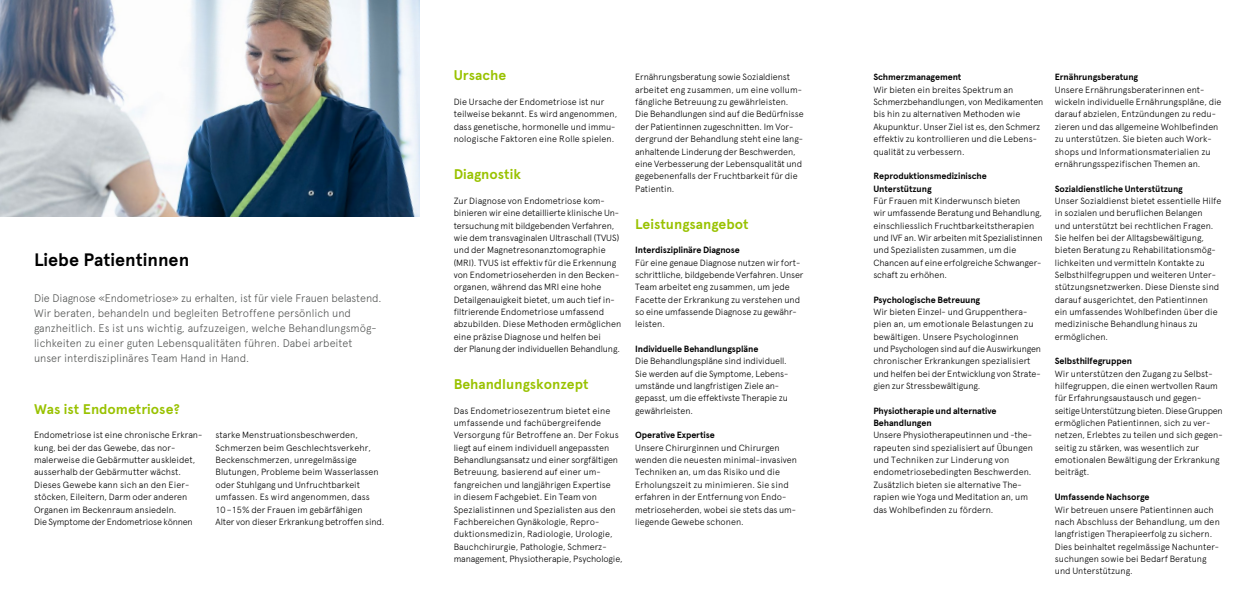
<style>
.page{position:relative;width:1259px;height:596px;background:#fff}
.page>*{position:absolute;margin:0;border:0;box-sizing:border-box;transform-origin:0 0}
.t1{font:700 18px "Apercu";color:#000}
.t2{font:700 14px "Apercu";color:#99c200}
.t3{font:300 11px/15px "Apercu";color:#555756}
.t4{font:300 9px/12.3px "Apercu";color:#000}
.t5{font:700 9px/12.3px "Apercu";letter-spacing:-.01em;color:#000}
</style>
<div class="page">
<img style="left:0;top:0;width:420px;height:216px">
<h1 class="t1" style="left:34px;top:249px;width:157px">Liebe Patientinnen</h1>
<p class="t3" style="left:34px;top:290px;width:349px">Die Diagnose «Endometriose» zu erhalten, ist für viele Frauen belastend.<br>Wir beraten, behandeln und begleiten Betroffene persönlich und ganzheitlich. Es ist uns wichtig, aufzuzeigen, welche Behandlungsmög&shy;lichkeiten zu einer guten Lebensqualitäten führen. Dabei arbeitet unser interdisziplinäres Team Hand in Hand.</p>
<h2 class="t2" style="left:34px;top:400px;width:147px">Was ist Endometriose?</h2>
<p class="t4" style="left:34px;top:429px;width:169px">Endometriose ist eine chronische Erkran&shy;kung, bei der das Gewebe, das nor&shy;malerweise die Gebärmutter auskleidet, ausserhalb der Gebärmutter wächst.<br>Dieses Gewebe kann sich an den Eier&shy;stöcken, Eileitern, Darm oder anderen Organen im Beckenraum ansiedeln.<br>Die Symptome der Endometriose können</p>
<p class="t4" style="left:215px;top:429px;width:170px">starke Menstruationsbeschwerden, Schmerzen beim Geschlechtsverkehr, Beckenschmerzen, unregelmässige Blutungen, Probleme beim Wasserlassen oder Stuhlgang und Unfruchtbarkeit umfassen. Es wird angenommen, dass 10–15% der Frauen im gebärfähigen<br>Alter von dieser Erkrankung betroffen sind.</p>
<h2 class="t2" style="left:454px;top:67px;width:54px">Ursache</h2>
<p class="t4" style="left:454px;top:96px;width:165px">Die Ursache der Endometriose ist nur teilweise bekannt. Es wird angenommen, dass genetische, hormonelle und immu&shy;nologische Faktoren eine Rolle spielen.</p>
<h2 class="t2" style="left:454px;top:166px;width:69px">Diagnostik</h2>
<p class="t4" style="left:454px;top:194px;width:169px">Zur Diagnose von Endometriose kom&shy;binieren wir eine detaillierte klinische Un&shy;tersuchung mit bildgebenden Verfahren, wie dem transvaginalen Ultraschall (TVUS) und der Magnetresonanztomographie (MRI). TVUS ist effektiv für die Erkennung von Endometrioseherden in den Becken&shy;organen, während das MRI eine hohe Detailgenauigkeit bietet, um auch tief in&shy;filtrierende Endometriose umfassend abzubilden. Diese Methoden ermöglichen eine präzise Diagnose und helfen bei<br>der Planung der individuellen Behandlung.</p>
<h2 class="t2" style="left:454px;top:375px;width:136px">Behandlungskonzept</h2>
<p class="t4" style="left:454px;top:404px;width:171px">Das Endometriosezentrum bietet eine umfassende und fachübergreifende Versorgung für Betroffene an. Der Fokus liegt auf einem individuell angepassten Behandlungsansatz und einer sorgfältigen Betreuung, basierend auf einer um&shy;fangreichen und langjährigen Expertise<br>in diesem Fachgebiet. Ein Team von Spezialistinnen und Spezialisten aus den Fachbereichen Gynäkologie, Repro&shy;duktionsmedizin, Radiologie, Urologie, Bauchchirurgie, Pathologie, Schmerz&shy;management, Physiotherapie, Psychologie,</p>
<p class="t4" style="left:635px;top:71px;width:170px">Ernährungsberatung sowie Sozialdienst arbeitet eng zusammen, um eine vollum&shy;fängliche Betreuung zu gewährleisten.<br>Die Behandlungen sind auf die Bedürfnisse der Patientinnen zugeschnitten. Im Vor&shy;dergrund der Behandlung steht eine lang&shy;anhaltende Linderung der Beschwerden, eine Verbesserung der Lebensqualität und gegebenenfalls der Fruchtbarkeit für die Patientin.</p>
<h2 class="t2" style="left:635px;top:215px;width:115px">Leistungsangebot</h2>
<p class="t5" style="left:635px;top:244px;width:106px">Interdisziplinäre Diagnose</p>
<p class="t4" style="left:635px;top:256px;width:170px">Für eine genaue Diagnose nutzen wir fort&shy;schrittliche, bildgebende Verfahren. Unser Team arbeitet eng zusammen, um jede Facette der Erkrankung zu verstehen und so eine umfassende Diagnose zu gewähr&shy;leisten.</p>
<p class="t5" style="left:635px;top:342px;width:125px">Individuelle Behandlungspläne</p>
<p class="t4" style="left:635px;top:355px;width:154px">Die Behandlungspläne sind individuell.<br>Sie werden auf die Symptome, Lebens&shy;umstände und langfristigen Ziele an&shy;gepasst, um die effektivste Therapie zu gewährleisten.</p>
<p class="t5" style="left:635px;top:429px;width:81px">Operative Expertise</p>
<p class="t4" style="left:635px;top:441px;width:163px">Unsere Chirurginnen und Chirurgen wenden die neuesten minimal-invasiven Techniken an, um das Risiko und die Erholungszeit zu minimieren. Sie sind erfahren in der Entfernung von Endo&shy;metrioseherden, wobei sie stets das um&shy;liegende Gewebe schonen.</p>
<p class="t5" style="left:873px;top:71px;width:90px">Schmerzmanagement</p>
<p class="t4" style="left:873px;top:83px;width:172px">Wir bieten ein breites Spektrum an Schmerzbehandlungen, von Medikamenten bis hin zu alternativen Methoden wie Akupunktur. Unser Ziel ist es, den Schmerz effektiv zu kontrollieren und die Lebens&shy;qualität zu verbessern.</p>
<p class="t5" style="left:873px;top:170px;width:115px">Reproduktionsmedizinische<br>Unterstützung</p>
<p class="t4" style="left:873px;top:194px;width:171px">Für Frauen mit Kinderwunsch bieten<br>wir umfassende Beratung und Behandlung, einschliesslich Fruchtbarkeitstherapien und IVF an. Wir arbeiten mit Spezialistinnen und Spezialisten zusammen, um die Chancen auf eine erfolgreiche Schwanger&shy;schaft zu erhöhen.</p>
<p class="t5" style="left:873px;top:293px;width:108px">Psychologische Betreuung</p>
<p class="t4" style="left:873px;top:305px;width:169px">Wir bieten Einzel- und Gruppenthera&shy;pien an, um emotionale Belastungen zu bewältigen. Unsere Psychologinnen<br>und Psychologen sind auf die Auswirkungen chronischer Erkrankungen spezialisiert und helfen bei der Entwicklung von Strate&shy;gien zur Stressbewältigung.</p>
<p class="t5" style="left:873px;top:404px;width:125px">Physiotherapie und alternative<br>Behandlungen</p>
<p class="t4" style="left:873px;top:429px;width:161px">Unsere Physiotherapeutinnen und -the&shy;rapeuten sind spezialisiert auf Übungen und Techniken zur Linderung von endometriosebedingten Beschwerden.<br>Zusätzlich bieten sie alternative The&shy;rapien wie Yoga und Meditation an, um das Wohlbefinden zu fördern.</p>
<p class="t5" style="left:1054px;top:71px;width:85px">Ernährungsberatung</p>
<p class="t4" style="left:1054px;top:83px;width:168px">Unsere Ernährungsberaterinnen ent&shy;wickeln individuelle Ernährungspläne, die darauf abzielen, Entzündungen zu redu&shy;zieren und das allgemeine Wohlbefinden zu unterstützen. Sie bieten auch Work&shy;shops und Informationsmaterialien zu ernährungsspezifischen Themen an.</p>
<p class="t5" style="left:1054px;top:182px;width:130px">Sozialdienstliche Unterstützung</p>
<p class="t4" style="left:1054px;top:194px;width:168px">Unser Sozialdienst bietet essentielle Hilfe in sozialen und beruflichen Belangen<br>und unterstützt bei rechtlichen Fragen.<br>Sie helfen bei der Alltagsbewältigung, bieten Beratung zu Rehabilitationsmög&shy;lichkeiten und vermitteln Kontakte zu Selbsthilfegruppen und weiteren Unter&shy;stützungsnetzwerken. Diese Dienste sind darauf ausgerichtet, den Patientinnen ein umfassendes Wohlbefinden über die medizinische Behandlung hinaus zu ermöglichen.</p>
<p class="t5" style="left:1054px;top:355px;width:79px">Selbsthilfegruppen</p>
<p class="t4" style="left:1054px;top:367px;width:169px">Wir unterstützen den Zugang zu Selbst&shy;hilfegruppen, die einen wertvollen Raum für Erfahrungsaustausch und gegen&shy;seitige Unterstützung bieten. Diese Gruppen ermöglichen Patientinnen, sich zu ver&shy;netzen, Erlebtes zu teilen und sich gegen&shy;seitig zu stärken, was wesentlich zur emotionalen Bewältigung der Erkrankung beiträgt.</p>
<p class="t5" style="left:1054px;top:490px;width:96px">Umfassende Nachsorge</p>
<p class="t4" style="left:1054px;top:503px;width:166px">Wir betreuen unsere Patientinnen auch nach Abschluss der Behandlung, um den langfristigen Therapieerfolg zu sichern.<br>Dies beinhaltet regelmässige Nachunter&shy;suchungen sowie bei Bedarf Beratung und Unterstützung.</p>
</div>
